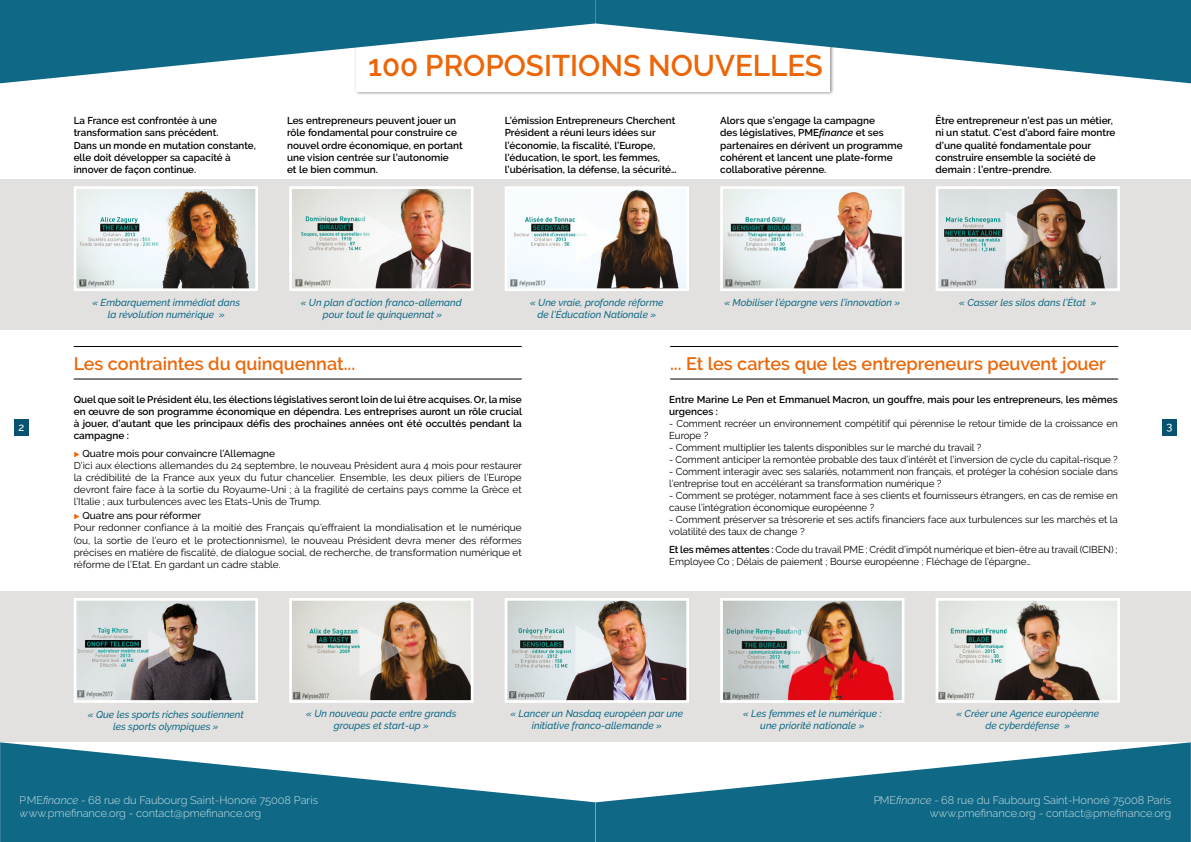
<style>
.page{position:relative;width:1191px;height:842px;background:#fff}
.page>*{position:absolute;margin:0;border:0;box-sizing:border-box;transform-origin:0 0}
.t1{font:600 29.8px "Raleway";color:#ec6608}
.t2{font:600 18px "Raleway";color:#ec6608}
.t3{font:300 11px/13.2px "Raleway";color:#fff;text-align:right}
.t4{font:500 11px "Raleway";color:#fff}
.t5{font:10px/12px "Raleway";letter-spacing:-.005em;color:#000}
.t6{font:600 10px/12px "Raleway";color:#000}
.t7{font:italic 500 10px/12px "Raleway";color:#0f6986;text-align:center}
.s1{font-style:italic}
.s2{color:#ec6608}
.s3{font-weight:500}
.s4{font-weight:600}
</style>
<div class="page">
<div style="left:354px;top:4px;width:480px;height:92px;background:#000;opacity:.44"></div>
<div style="left:356px;top:6px;width:474px;height:85px;background:#fff"></div>
<svg style="left:0;top:0;width:595px;height:83px;fill:#0f6986"></svg>
<svg style="left:595px;top:0;width:596px;height:83px;fill:#0f6986"></svg>
<svg style="left:595px;top:742px;width:595px;height:100px;fill:#0f6986"></svg>
<svg style="left:0;top:742px;width:595px;height:100px;fill:#0f6986"></svg>
<hr style="left:74px;top:346px;width:448px;height:1px;background:#000">
<hr style="left:74px;top:379px;width:448px;height:1px;background:#000">
<div style="left:14px;top:420px;width:15px;height:16px;background:#08526f"></div>
<div style="left:1162px;top:420px;width:14px;height:16px;background:#08526f"></div>
<hr style="left:670px;top:346px;width:448px;height:1px;background:#000">
<hr style="left:670px;top:379px;width:448px;height:1px;background:#000">
<div style="left:0;top:179px;width:1191px;height:151px;background:#e2e1df"></div>
<img style="left:78px;top:190px;width:176px;height:97px">
<div style="left:74px;top:186px;width:184px;height:105px;border:3px solid #fff"></div>
<img style="left:293px;top:190px;width:176px;height:97px">
<div style="left:289px;top:186px;width:184px;height:105px;border:3px solid #fff"></div>
<img style="left:724px;top:190px;width:176px;height:97px">
<div style="left:720px;top:186px;width:184px;height:105px;border:3px solid #fff"></div>
<img style="left:509px;top:190px;width:176px;height:97px">
<div style="left:505px;top:186px;width:184px;height:105px;border:3px solid #fff"></div>
<div style="left:0;top:591px;width:1191px;height:150px;background:#e2e1df"></div>
<img style="left:78px;top:602px;width:176px;height:97px">
<div style="left:74px;top:598px;width:184px;height:105px;border:3px solid #fff"></div>
<img style="left:293px;top:602px;width:176px;height:97px">
<div style="left:289px;top:598px;width:184px;height:105px;border:3px solid #fff"></div>
<img style="left:724px;top:602px;width:176px;height:97px">
<div style="left:720px;top:598px;width:184px;height:105px;border:3px solid #fff"></div>
<img style="left:509px;top:602px;width:176px;height:97px">
<div style="left:505px;top:598px;width:184px;height:105px;border:3px solid #fff"></div>
<img style="left:939px;top:602px;width:177px;height:97px">
<div style="left:935px;top:598px;width:185px;height:105px;border:3px solid #fff"></div>
<svg style="left:359px;top:211px;width:44px;height:51px;background:#ebeceb"></svg>
<svg style="left:144px;top:211px;width:44px;height:51px;background:#bfb5a9"></svg>
<img style="left:941px;top:190px;width:175px;height:97px">
<div style="left:935px;top:186px;width:185px;height:105px;border:3px solid #fff"></div>
<svg style="left:1005px;top:211px;width:44px;height:51px;background:#9e8f84"></svg>
<svg style="left:359px;top:625px;width:44px;height:51px"></svg>
<svg style="left:575px;top:625px;width:44px;height:51px;background:#c5b6af"></svg>
<svg style="left:790px;top:625px;width:44px;height:51px"></svg>
<img style="left:1005px;top:625px;width:44px;height:51px">
<h1 class="t1" style="left:368px;top:48px;width:456px">100 PROPOSITIONS NOUVELLES</h1>
<p class="t6" style="left:74px;top:115px;width:184px">La France est confrontée à une transformation sans précédent.<br>Dans un monde en mutation constante, elle doit développer sa capacité à innover de façon continue.</p>
<p class="t6" style="left:287px;top:115px;width:177px">Les entrepreneurs peuvent jouer un rôle fondamental pour construire ce nouvel ordre économique, en portant une vision centrée sur l’autonomie<br>et le bien commun.</p>
<p class="t6" style="left:505px;top:115px;width:173px">L’émission Entrepreneurs Cherchent Président a réuni leurs idées sur l’économie, la fiscalité, l’Europe, l’éducation, le sport, les femmes, l’ubérisation, la défense, la sécurité…</p>
<p class="t6" style="left:720px;top:115px;width:184px">Alors que s’engage la campagne<br>des législatives, PME<span class="s1">finance</span> et ses partenaires en dérivent un programme cohérent et lancent une plate-forme collaborative pérenne.</p>
<p class="t6" style="left:935px;top:115px;width:181px">Être entrepreneur n’est pas un métier, ni un statut. C’est d’abord faire montre d’une qualité fondamentale pour construire ensemble la société de demain : l’entre-prendre.</p>
<p class="t7" style="left:92px;top:297px;width:149px">« Embarquement immédiat dans la révolution numérique »</p>
<p class="t7" style="left:301px;top:297px;width:163px">« Un plan d’action franco-allemand pour tout le quinquennat »</p>
<p class="t7" style="left:530px;top:297px;width:135px">« Une vraie, profonde réforme de l’Éducation Nationale »</p>
<p class="t7" style="left:724px;top:297px;width:177px">« Mobiliser l’épargne vers l’innovation »</p>
<p class="t7" style="left:959px;top:297px;width:139px">« Casser les silos dans l’État »</p>
<h2 class="t2" style="left:74px;top:353px;width:283px">Les contraintes du quinquennat...</h2>
<p class="t6" style="left:74px;top:393px;width:450px;text-align:justify">Quel que soit le Président élu, les élections législatives seront loin de lui être acquises. Or, la mise en œuvre de son programme économique en dépendra. Les entreprises auront un rôle crucial à jouer, d’autant que les principaux défis des prochaines années ont été occultés pendant la campagne :</p>
<p class="t5" style="left:74px;top:447px;width:450px"><span class="s2">◆</span> <span class="s3">Quatre mois pour convaincre l’Allemagne<br></span>D’ici aux élections allemandes du 24 septembre, le nouveau Président aura 4 mois pour restaurer la crédibilité de la France aux yeux du futur chancelier. Ensemble, les deux piliers de l’Europe devront faire face à la sortie du Royaume-Uni ; à la fragilité de certains pays comme la Grèce et l’Italie ; aux turbulences avec les Etats-Unis de Trump.</p>
<p class="t5" style="left:74px;top:510px;width:449px"><span class="s2">◆</span> <span class="s3">Quatre ans pour réformer<br></span>Pour redonner confiance à la moitié des Français qu’effraient la mondialisation et le numérique (ou, la sortie de l’euro et le protectionnisme), le nouveau Président devra mener des réformes précises en matière de fiscalité, de dialogue social, de recherche, de transformation numérique et réforme de l’Etat. En gardant un cadre stable.</p>
<h2 class="t2" style="left:670px;top:353px;width:437px">... Et les cartes que les entrepreneurs peuvent jouer</h2>
<p class="t6" style="left:669px;top:393px;width:450px">Entre Marine Le Pen et Emmanuel Macron, un gouffre, mais pour les entrepreneurs, les mêmes urgences :</p>
<p class="t5" style="left:669px;top:417px;width:450px">- Comment recréer un environnement compétitif qui pérennise le retour timide de la croissance en<br>Europe ?</p>
<p class="t5" style="left:669px;top:441px;width:314px">- Comment multiplier les talents disponibles sur le marché du travail ?</p>
<p class="t5" style="left:669px;top:453px;width:450px">- Comment anticiper la remontée probable des taux d’intérêt et l’inversion de cycle du capital-risque ?</p>
<p class="t5" style="left:669px;top:465px;width:450px">- Comment interagir avec ses salariés, notamment non français, et protéger la cohésion sociale dans l’entreprise tout en accélérant sa transformation numérique ?</p>
<p class="t5" style="left:669px;top:489px;width:450px">- Comment se protéger, notamment face à ses clients et fournisseurs étrangers, en cas de remise en cause l’intégration économique européenne ?</p>
<p class="t5" style="left:669px;top:513px;width:450px">- Comment préserver sa trésorerie et ses actifs financiers face aux turbulences sur les marchés et la volatilité des taux de change ?</p>
<p class="t5" style="left:669px;top:543px;width:450px"><span class="s4">Et les mêmes attentes :</span> Code du travail PME ; Crédit d’impôt numérique et bien-être au travail (CIBEN) ;<br>Employee Co ; Délais de paiement ; Bourse européenne ; Fléchage de l’épargne…</p>
<p class="t4" style="left:18px;top:421px;width:7px">2</p>
<p class="t4" style="left:1166px;top:420px;width:7px">3</p>
<p class="t7" style="left:88px;top:709px;width:157px">« Que les sports riches soutiennent les sports olympiques »</p>
<p class="t7" style="left:306px;top:707px;width:152px">« Un nouveau pacte entre grands groupes et start-up »</p>
<p class="t7" style="left:743px;top:707px;width:140px">« Les femmes et le numérique : une priorité nationale »</p>
<p class="t7" style="left:510px;top:707px;width:174px">« Lancer un Nasdaq européen par une initiative franco-allemande »</p>
<p class="t7" style="left:956px;top:707px;width:144px">« Créer une Agence européenne de cyberdéfense »</p>
<p class="t3" style="left:20px;top:794px;width:300px;text-align:left">PME<span class="s1">finance</span> - 68 rue du Faubourg Saint-Honoré 75008 Paris www.pmefinance.org - contact@pmefinance.org</p>
<p class="t3" style="left:873px;top:794px;width:300px">PME<span class="s1">finance</span> - 68 rue du Faubourg Saint-Honoré 75008 Paris www.pmefinance.org - contact@pmefinance.org</p>
</div>
